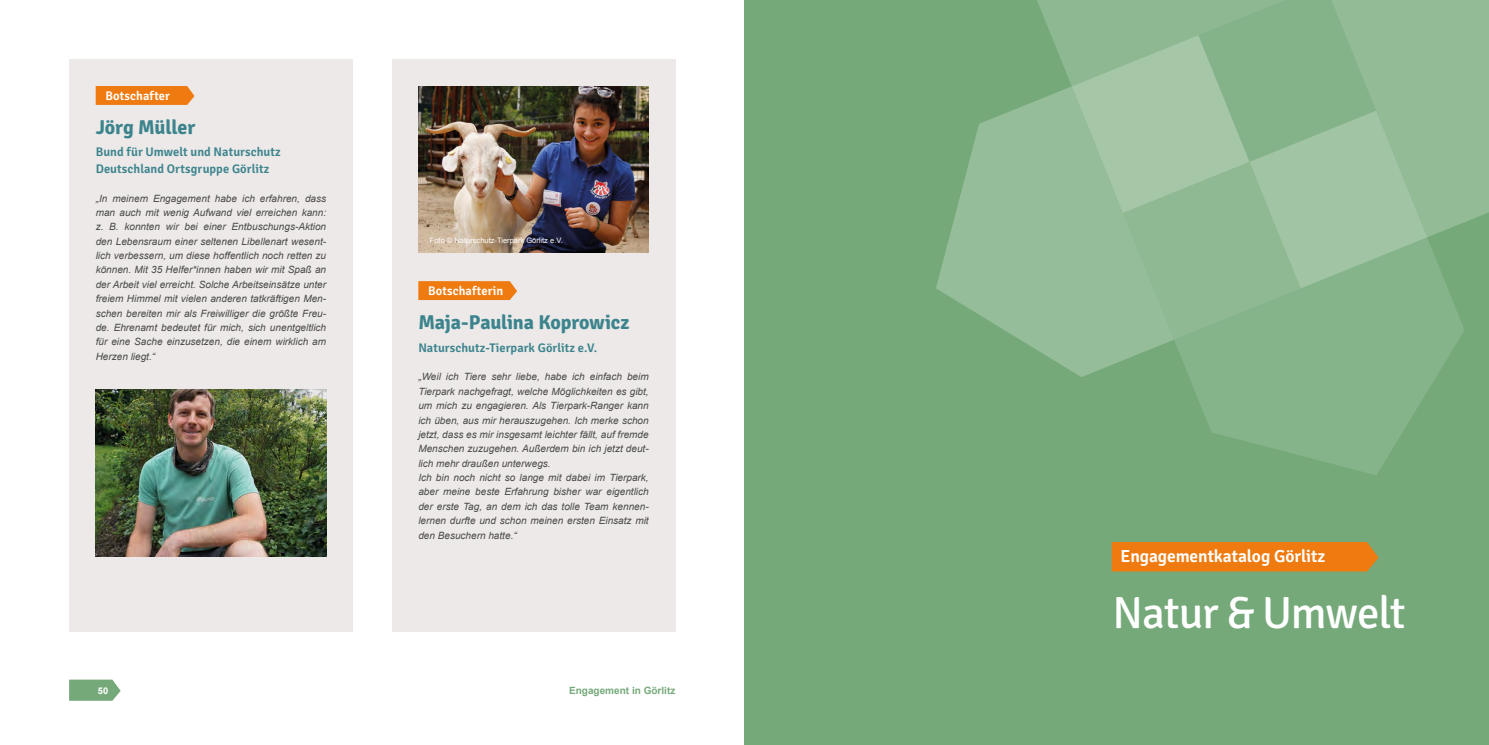
<style>
.page{position:relative;width:1489px;height:745px;background:#fff}
.page>*{position:absolute;margin:0;border:0;box-sizing:border-box;transform-origin:0 0}
.t1{font:45px "Signika";letter-spacing:-.025em;color:#fff}
.t2{font:700 20px "Signika";letter-spacing:-.01em;color:#3c848d}
.t3{font:600 17.5px "Signika";letter-spacing:-.005em;color:#fff}
.t4{font:600 12.5px/16.2px "Signika";letter-spacing:.005em;color:#3c848d}
.t5{font:600 12.5px "Signika";letter-spacing:.005em;color:#fff}
.t6{font:italic 10px/14.4px "Arial";color:#4a4a49}
.t7{font:700 10px "Arial";color:#75a97a}
.t8{font:700 9.25px "Arial";color:#fff}
.t9{font:7.5px "Arial";color:#fff}
</style>
<div class="page">
<svg style="left:69px;top:679px;width:52px;height:21px"></svg>
<div style="left:744px;top:0;width:744px;height:744px;background:#75a97a"></div>
<div style="left:1111px;top:542px;width:267px;height:29px;background:#ef7b10"></div>
<div style="left:392px;top:58px;width:283px;height:573px;background:#ece9e8"></div>
<svg style="left:418px;top:281px;width:99px;height:19px;background:#ee8019"></svg>
<img style="left:418px;top:86px;width:230px;height:166px">
<div style="left:69px;top:58px;width:284px;height:573px;background:#ece9e8"></div>
<svg style="left:96px;top:86px;width:98px;height:19px;background:#ee7f17"></svg>
<img style="left:96px;top:389px;width:230px;height:166px">
<svg style="left:1173px;top:339px;width:286px;height:136px;fill:#85b38a"></svg>
<svg style="left:936px;top:102px;width:237px;height:275px;fill:#96bd99"></svg>
<svg style="left:1034px;top:0;width:454px;height:339px"></svg>
<p class="t5" style="left:105px;top:88px;width:66px">Botschafter</p>
<h2 class="t2" style="left:96px;top:115px;width:101px">Jörg Müller</h2>
<p class="t4" style="left:96px;top:144px;width:186px">Bund für Umwelt und Naturschutz<br>Deutschland Ortsgruppe Görlitz</p>
<p class="t6" style="left:96px;top:191px;width:232px;text-align:justify">„In meinem Engagement habe ich erfahren, dass man auch mit wenig Aufwand viel erreichen kann: z. B. konnten wir bei einer Entbuschungs-Aktion den Lebensraum einer seltenen Libellenart wesent&shy;lich verbessern, um diese hoffentlich noch retten zu können. Mit 35 Helfer*innen haben wir mit Spaß an der Arbeit viel erreicht. Solche Arbeitseinsätze unter freiem Himmel mit vielen anderen tatkräftigen Men&shy;schen bereiten mir als Freiwilliger die größte Freu&shy;de. Ehrenamt bedeutet für mich, sich unentgeltlich für eine Sache einzusetzen, die einem wirklich am Herzen liegt.“</p>
<p class="t9" style="left:430px;top:235px;width:134px">Foto © Naturschutz-Tierpark Görlitz e.V.</p>
<p class="t5" style="left:428px;top:283px;width:77px">Botschafterin</p>
<h2 class="t2" style="left:418px;top:310px;width:213px">Maja-Paulina Koprowicz</h2>
<p class="t4" style="left:418px;top:339px;width:180px">Naturschutz-Tierpark Görlitz e.V.</p>
<p class="t6" style="left:418px;top:369px;width:232px">„Weil ich Tiere sehr liebe, habe ich einfach beim Tierpark nachgefragt, welche Möglichkeiten es gibt, um mich zu engagieren. Als Tierpark-Ranger kann ich üben, aus mir herauszugehen. Ich merke schon jetzt, dass es mir insgesamt leichter fällt, auf fremde Menschen zuzugehen. Außerdem bin ich jetzt deut&shy;lich mehr draußen unterwegs.<br>Ich bin noch nicht so lange mit dabei im Tierpark, aber meine beste Erfahrung bisher war eigentlich der erste Tag, an dem ich das tolle Team kennen&shy;lernen durfte und schon meinen ersten Einsatz mit den Besuchern hatte.“</p>
<p class="t8" style="left:98px;top:683px;width:12px">50</p>
<p class="t7" style="left:569px;top:683px;width:108px">Engagement in Görlitz</p>
<h3 class="t3" style="left:1120px;top:545px;width:206px">Engagementkatalog Görlitz</h3>
<h1 class="t1" style="left:1112px;top:587px;width:294px">Natur &amp; Umwelt</h1>
</div>
